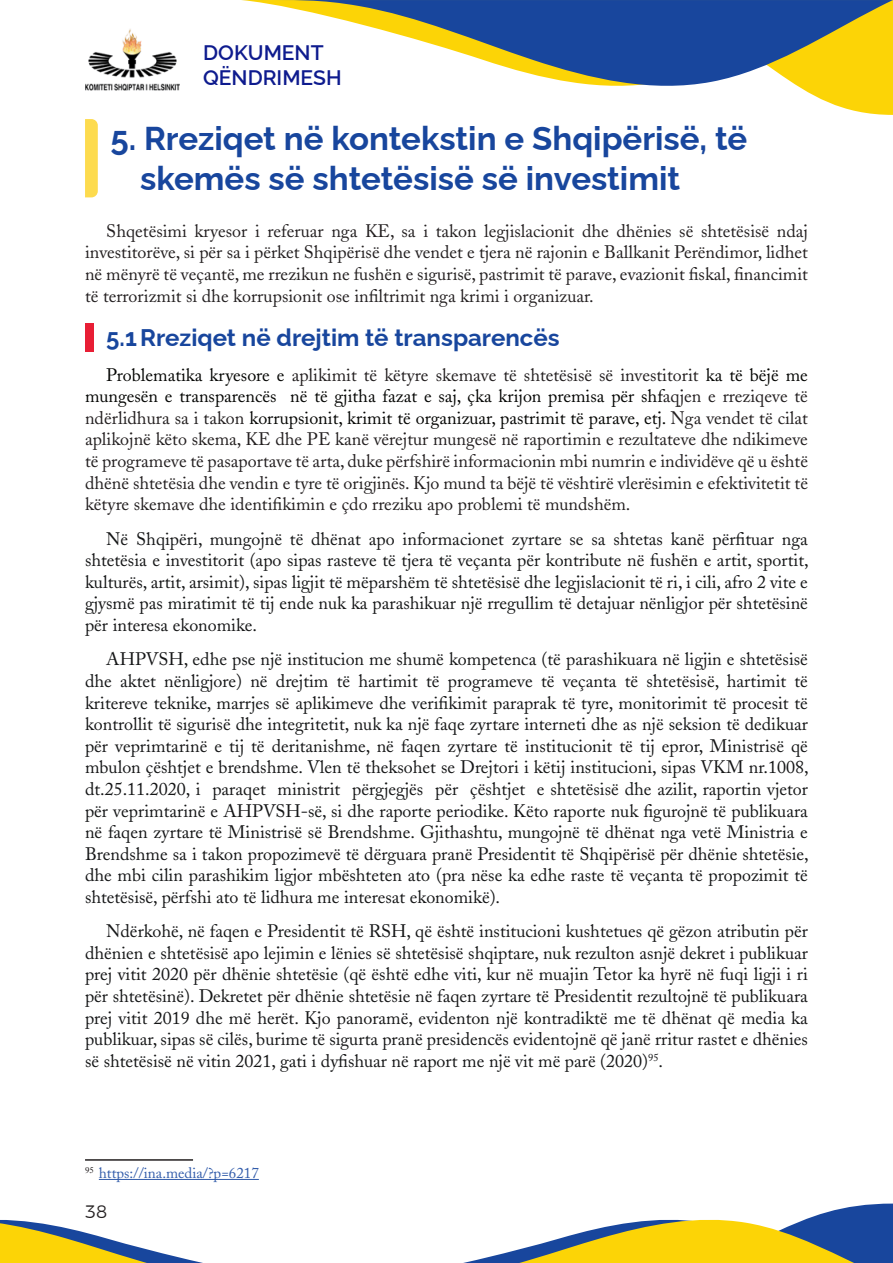
<style>
.page{position:relative;width:893px;height:1263px;background:#fff}
.page>*{position:absolute;margin:0;border:0;box-sizing:border-box;transform-origin:0 0}
.ceshtjet{font:700 33px/39.6px "Raleway";color:#18469d}
.nenceshtje{font:700 24px "Raleway";color:#18469d}
.t1{font:600 21px/25.2px "Raleway";color:#0e1b8e}
.Teksti{font:18px/21.6px "Adobe Caslon";color:#151617;text-align:justify}
.Teksti-2{font:18px/21.6px "Adobe Caslon";color:#231f20;text-align:justify}
.t2{font:300 18px "Montserrat";color:#231f20}
.footnote{font:15px "Adobe Caslon";color:#325caa}
.s1{color:#040503}
.s2{color:#231f20}
</style>
<div class="page">
<svg style="left:809px;top:93px;width:84px;height:22px"></svg>
<svg style="left:242px;top:0;width:651px;height:93px"></svg>
<svg style="left:463px;top:1203px;width:430px;height:60px"></svg>
<svg style="left:0;top:1220px;width:203px;height:43px"></svg>
<img style="left:85px;top:29px;width:95px;height:62px">
<svg style="left:85px;top:119px;width:13px;height:78px"></svg>
<div style="left:85px;top:324px;width:9px;height:28px;background:#e81e35"></div>
<hr style="left:85px;top:1159px;width:108px;height:2px;background:#231f20">
<hr style="left:99px;top:1179px;width:160px;height:1px;background:#325caa">
<p class="t1" style="left:203px;top:37px;width:140px">DOKUMENT<br>QËNDRIMESH</p>
<p class="ceshtjet" style="left:140px;top:115px;width:609px;text-indent:-30px">5. Rreziqet në kontekstin e Shqipërisë, të skemës së shtetësisë së investimit</p>
<p class="Teksti-2" style="left:85px;top:220px;width:724px;text-indent:21px">Shqetësimi kryesor i referuar nga KE, sa i takon legjislacionit dhe dhënies së shtetësisë ndaj investitorëve, si për sa i përket Shqipërisë dhe vendet e tjera në rajonin e Ballkanit Perëndimor, lidhet në mënyrë të veçantë, me rrezikun ne fushën e sigurisë, pastrimit të parave, evazionit fiskal, financimit të terrorizmit si dhe korrupsionit ose infiltrimit nga krimi i organizuar.</p>
<p class="nenceshtje" style="left:106px;top:319px;width:455px">5.1Rreziqet në drejtim të transparencës</p>
<p class="Teksti-2" style="left:85px;top:364px;width:724px;text-indent:21px"><span class="s1">Problematika kryesore e</span> aplikimit të këtyre skemave të shtetësisë së investitorit <span class="s1">ka të bëjë me mungesën e transparencës në të gjitha fazat e saj, çka krijon premisa për shf</span>aqjen e rreziqeve të ndërlidhura sa i takon <span class="s1">korrupsionit, krimit të organizuar, pastrimit të parave, etj.</span> Nga vendet të cilat aplikojnë këto skema, KE dhe PE kanë vërejtur mungesë në raportimin e rezultateve dhe ndikimeve të programeve të pasaportave të arta, duke përfshirë informacionin mbi numrin e individëve që u është dhënë shtetësia dhe vendin e tyre të origjinës. Kjo mund ta bëjë të vështirë vlerësimin e efektivitetit të këtyre skemave dhe identifikimin e çdo rreziku apo problemi të mundshëm.</p>
<p class="Teksti" style="left:85px;top:528px;width:725px;text-indent:21px">Në Shqipëri, mungojnë të dhënat apo informacionet zyrtare se sa shtetas kanë përfituar nga shtetësia e investitorit (apo sipas rasteve të tjera të veçanta për kontribute në fushën e artit, sportit, kulturës, artit, arsimit), sipas ligjit të mëparshëm të shtetësisë dhe legjislacionit të ri, i cili, afro 2 vite e gjysmë pas miratimit të tij ende nuk ka parashikuar një rregullim të detajuar nënligjor për shtetësinë për interesa ekonomike.</p>
<p class="Teksti" style="left:85px;top:649px;width:725px;text-indent:21px">AHPVSH, edhe pse një institucion me shumë kompetenca (të parashikuara në ligjin e shtetësisë dhe aktet nënligjore) në drejtim të hartimit të programeve të veçanta të shtetësisë, hartimit të kritereve teknike, marrjes së aplikimeve dhe verifikimit paraprak të tyre, monitorimit të procesit të kontrollit të sigurisë dhe integritetit, nuk ka një faqe zyrtare interneti dhe as një seksion të dedikuar për veprimtarinë e tij të deritanishme, në faqen zyrtare të institucionit të tij epror, Ministrisë që mbulon çështjet e brendshme. Vlen të theksohet se Drejtori i këtij institucioni, sipas VKM nr.1008, dt.25.11.2020, i paraqet ministrit përgjegjës për çështjet e shtetësisë dhe azilit, raportin vjetor për veprimtarinë e AHPVSH-së, si dhe raporte periodike. Këto raporte nuk figurojnë të publikuara në faqen zyrtare të Ministrisë së Brendshme. Gjithashtu, mungojnë të dhënat nga vetë Ministria e Brendshme sa i takon propozimevë të dërguara pranë Presidentit të Shqipërisë për dhënie shtetësie, dhe mbi cilin parashikim ligjor mbështeten ato (pra nëse ka edhe raste të veçanta të propozimit të shtetësisë, përfshi ato të lidhura me interesat ekonomikë).</p>
<p class="Teksti" style="left:85px;top:921px;width:724px;text-indent:21px">Ndërkohë, në faqen e Presidentit të RSH, që është institucioni kushtetues që gëzon atributin për dhënien e shtetësisë apo lejimin e lënies së shtetësisë shqiptare, nuk rezulton asnjë dekret i publikuar prej vitit 2020 për dhënie shtetësie (që është edhe viti, kur në muajin Tetor ka hyrë në fuqi ligji i ri për shtetësinë). Dekretet për dhënie shtetësie në faqen zyrtare të Presidentit rezultojnë të publikuara prej vitit 2019 dhe më herët. Kjo panoramë, evidenton një kontradiktë me të dhënat që media ka publikuar, sipas së cilës, burime të sigurta pranë presidencës evidentojnë që jan<span class="s2">ë</span> rritur rastet e dhënies së shtetësisë në vitin 2021, gati i dyfishuar në raport me një vit më parë (2020)<sup>95</sup>.</p>
<p class="footnote" style="left:85px;top:1164px;width:175px"><sup>95</sup> https://ina.media/?p=6217</p>
<p class="t2" style="left:85px;top:1197px;width:24px">38</p>
</div>
